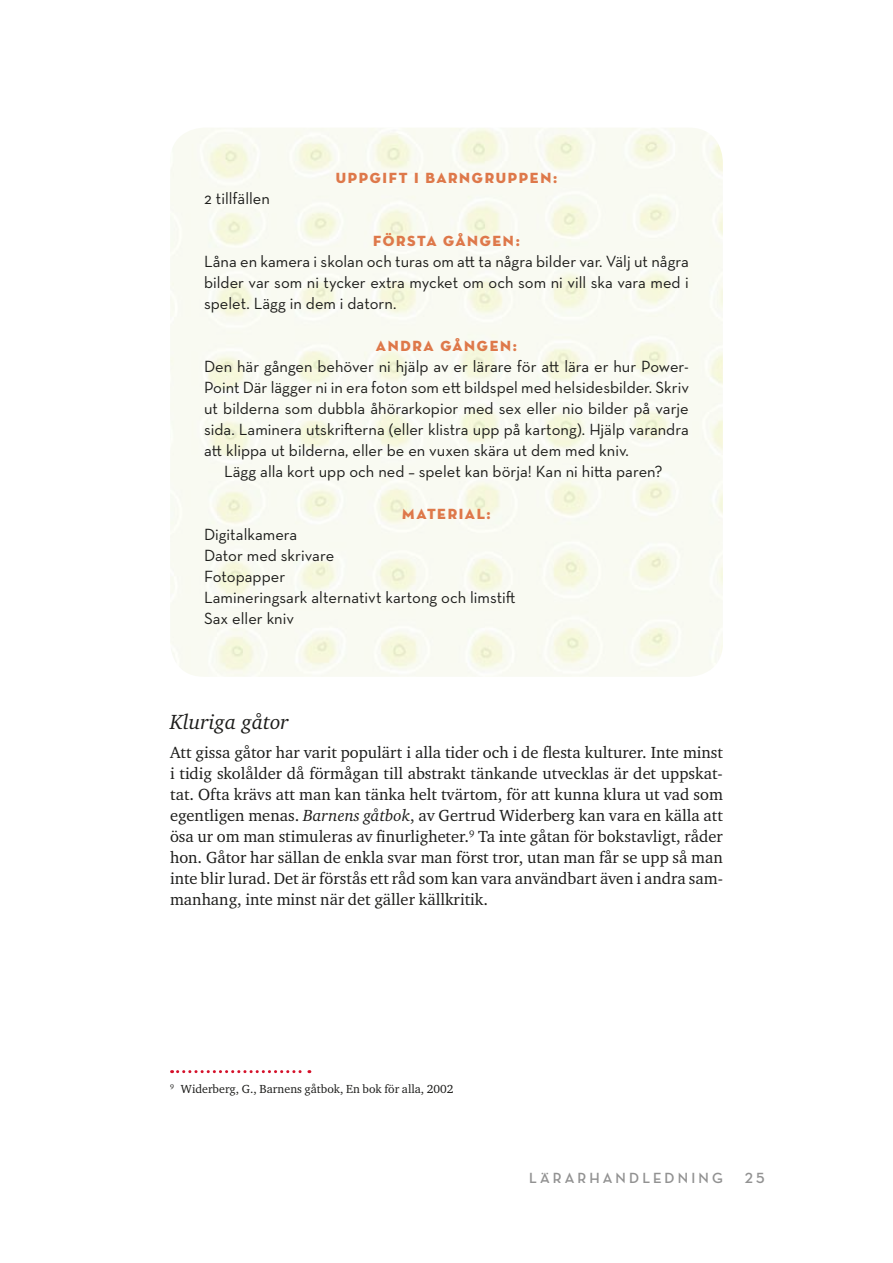
<style>
.page{position:relative;width:893px;height:1263px;background:#fff}
.page>*{position:absolute;margin:0;border:0;box-sizing:border-box;transform-origin:0 0}
.t1{font:italic 21px "Charter IT Cby BT";color:#1d1d1b}
.t2{font:16.5px/21px "Neutraface Text";color:#1d1d1b;text-align:justify}
.t3{font:16.5px/21px "Charter ITC";color:#1d1d1b;text-align:justify}
.t4{font:15px "Neutraface Display Titling";letter-spacing:.11em;color:#de784a}
.t5{font:700 15px "Neutraface Display";letter-spacing:.215em;color:#929292}
.t6{font:12px "Charter ITC";color:#1d1d1b}
.s1{font-style:italic}
</style>
<div class="page">
<svg style="left:172px;top:1070px;width:138px;height:3px"></svg>
<p class="t2" style="left:204px;top:187px;width:67px">2 tillfällen</p>
<p class="t4" style="left:336px;top:168px;width:223px">UPPGIFT I BARNGRUPPEN:</p>
<p class="t4" style="left:373px;top:231px;width:148px">FÖRSTA GÅNGEN:</p>
<p class="t2" style="left:204px;top:250px;width:486px">Låna en kamera i skolan och turas om att ta några bilder var. Välj ut några bilder var som ni tycker extra mycket om och som ni vill ska vara med i spelet. Lägg in dem i datorn.</p>
<p class="t4" style="left:376px;top:336px;width:143px">ANDRA GÅNGEN:</p>
<p class="t2" style="left:204px;top:355px;width:486px">Den här gången behöver ni hjälp av er lärare för att lära er hur Power-</p>
<p class="t2" style="left:204px;top:376px;width:486px">Point Där lägger ni in era foton som ett bildspel med helsidesbilder. Skriv</p>
<p class="t2" style="left:204px;top:397px;width:486px">ut bilderna som dubbla åhörarkopior med sex eller nio bilder på varje</p>
<p class="t2" style="left:204px;top:418px;width:486px">sida. Laminera utskrifterna (eller klistra upp på kartong). Hjälp varandra</p>
<p class="t2" style="left:204px;top:439px;width:426px">att klippa ut bilderna, eller be en vuxen skära ut dem med kniv.</p>
<p class="t2" style="left:224px;top:460px;width:440px">Lägg alla kort upp och ned – spelet kan börja! Kan ni hitta paren?</p>
<p class="t4" style="left:402px;top:504px;width:90px">MATERIAL:</p>
<p class="t2" style="left:204px;top:523px;width:313px;text-align:left">Digitalkamera<br>Dator med skrivare<br>Fotopapper<br>Lamineringsark alternativt kartong och limstift<br>Sax eller kniv</p>
<p class="t1" style="left:170px;top:708px;width:120px">Kluriga gåtor</p>
<p class="t3" style="left:170px;top:742px;width:554px">Att gissa gåtor har varit populärt i alla tider och i de flesta kulturer. Inte minst i tidig skolålder då förmågan till abstrakt tänkande utvecklas är det uppskat&shy;tat. Ofta krävs att man kan tänka helt tvärtom, för att kunna klura ut vad som egentligen menas. <span class="s1">Barnens gåtbok</span>, av Gertrud Widerberg kan vara en källa att ösa ur om man stimuleras av finurligheter.<sup>9</sup> Ta inte gåtan för bokstavligt, råder hon. Gåtor har sällan de enkla svar man först tror, utan man får se upp så man inte blir lurad. Det är förstås ett råd som kan vara användbart även i andra sam&shy;manhang, inte minst när det gäller källkritik.</p>
<p class="t6" style="left:170px;top:1081px;width:285px"><sup>9</sup> Widerberg, G., Barnens gåtbok, En bok för alla, 2002</p>
<p class="t5" style="left:529px;top:1170px;width:195px">läRARHANDLEDNING</p>
<p class="t5" style="left:745px;top:1170px;width:21px">25</p>
</div>
